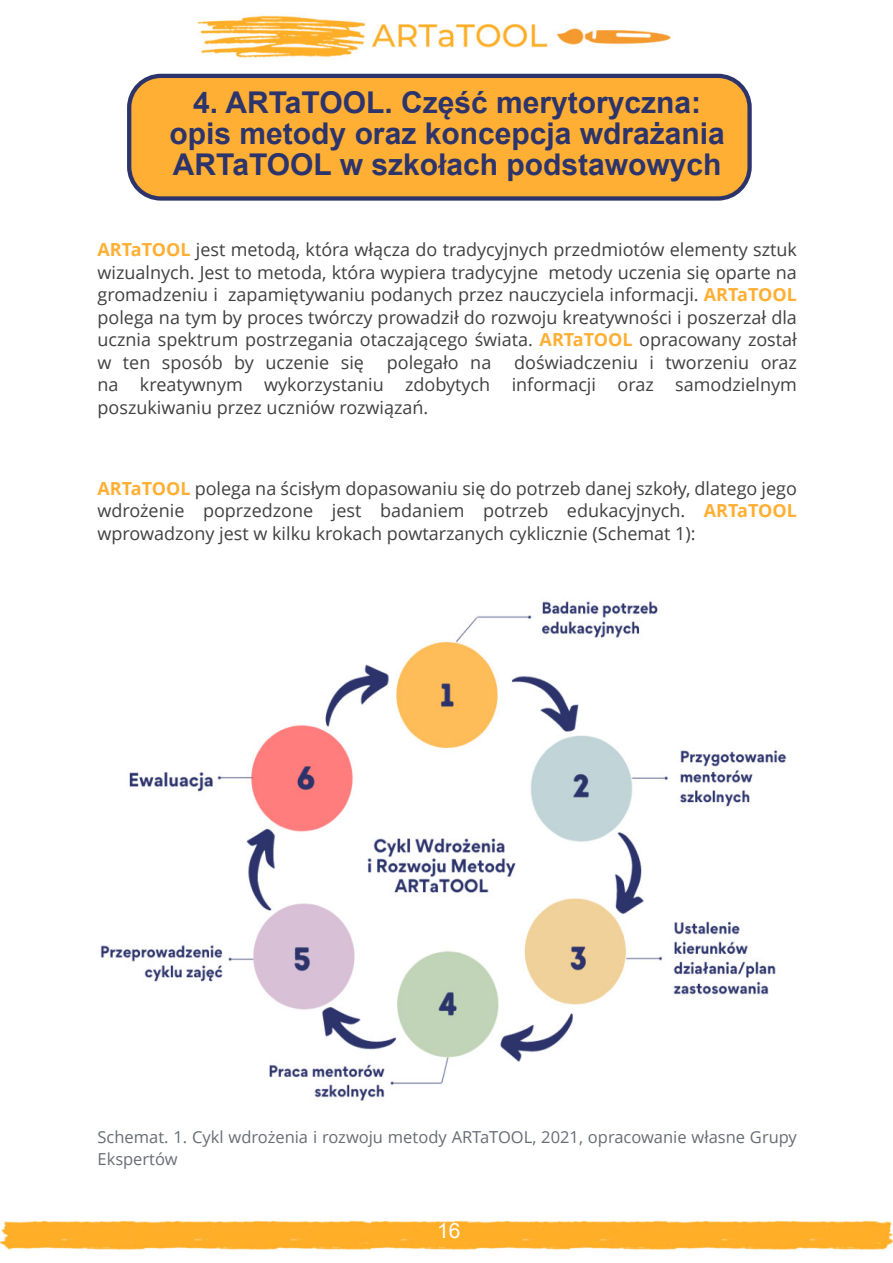
<style>
.page{position:relative;width:893px;height:1263px;background:#fff}
.page>*{position:absolute;margin:0;border:0;box-sizing:border-box;transform-origin:0 0}
.t1{font:700 30px/31px "Arial";color:#2c346b;text-align:center}
.t2{font:21px "Arial";color:#fff}
.t3{font:18px/22.5px "Open Sans";color:#404040;text-align:justify}
.t4{font:16.5px/22.5px "Open Sans";color:#686d73}
.s1{font-weight:700;color:#ffaf33}
</style>
<div class="page">
<div style="left:127px;top:74px;width:625px;height:127px;border:9px solid #2c346b;border-radius:30px"></div>
<div style="left:131px;top:78px;width:616px;height:118px;background:#ffaf33;border-radius:30px"></div>
<img style="left:198px;top:15px;width:473px;height:44px">
<img style="left:0;top:1220px;width:371px;height:30px">
<img style="left:371px;top:1220px;width:200px;height:30px">
<img style="left:571px;top:1220px;width:322px;height:30px">
<img style="left:100px;top:601px;width:687px;height:501px">
<h1 class="t1" style="left:170px;top:87px;width:557px">4. ARTaTOOL. Część merytoryczna: opis metody oraz koncepcja wdrażania<br>ARTaTOOL w szkołach podstawowych</h1>
<p class="t3" style="left:97px;top:238px;width:701px"><span class="s1">ARTaTOOL</span> jest metodą, która włącza do tradycyjnych przedmiotów elementy sztuk wizualnych. Jest to metoda, która wypiera tradycyjne metody uczenia się oparte na gromadzeniu i zapamiętywaniu podanych przez nauczyciela informacji. <span class="s1">ARTaTOOL </span>polega na tym by proces twórczy prowadził do rozwoju kreatywności i poszerzał dla ucznia spektrum postrzegania otaczającego świata. <span class="s1">ARTaTOOL</span> opracowany został w ten sposób by uczenie się</p>
<p class="t3" style="left:97px;top:350px;width:701px;text-indent:417px">doświadczeniu i tworzeniu oraz na kreatywnym wykorzystaniu zdobytych informacji oraz samodzielnym poszukiwaniu przez uczniów rozwiązań.</p>
<p class="t3" style="left:387px;top:350px;width:106px">polegało na</p>
<p class="t3" style="left:97px;top:476px;width:701px"><span class="s1">ARTaTOOL</span> polega na ścisłym dopasowaniu się do potrzeb danej szkoły, dlatego jego wdrożenie poprzedzone jest badaniem potrzeb edukacyjnych. <span class="s1">ARTaTOOL </span>wprowadzony jest w kilku krokach powtarzanych cyklicznie (Schemat 1):</p>
<p class="t4" style="left:97px;top:1125px;width:701px">Schemat. 1. Cykl wdrożenia i rozwoju metody ARTaTOOL, 2021, opracowanie własne Grupy<br>Ekspertów</p>
<p class="t2" style="left:437px;top:1216px;width:25px">16</p>
</div>
